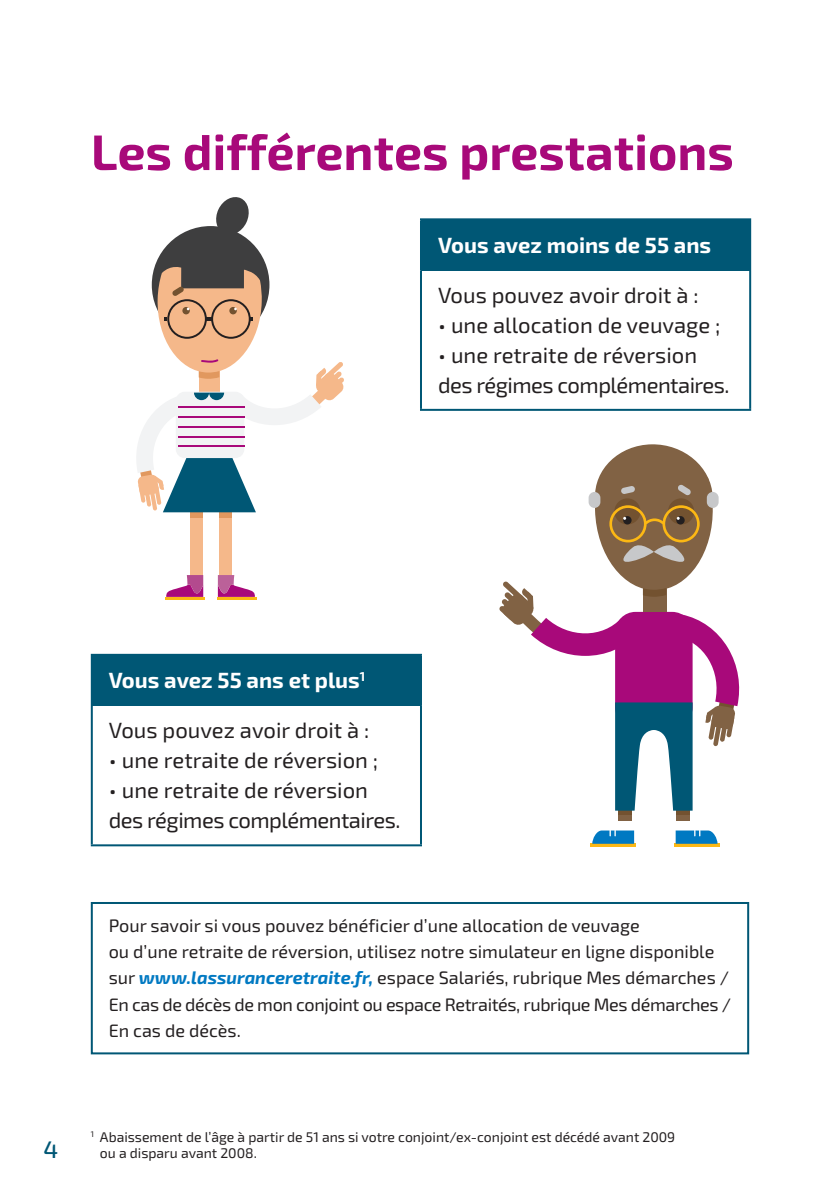
<style>
.page{position:relative;width:840px;height:1191px;background:#fff}
.page>*{position:absolute;margin:0;border:0;box-sizing:border-box;transform-origin:0 0}
.Titre_N1{font:700 50px "Exo 2";color:#a8097a}
.t1{font:500 24px "Exo 2";color:#005775}
.TXT_Encart{font:22px/30px "Exo 2";letter-spacing:-.025em;color:#231f20}
.TXT_Encart-2{font:22px "Exo 2";color:#231f20}
.Titre_Encart{font:700 22px "Exo 2";color:#fff}
.Mon_Espace_Perso_TXT{font:18px/26px "Exo 2";color:#231f20}
.Note{font:14px/16.8px "Exo 2";color:#231f20}
.s1{font-weight:700;font-style:italic;color:#0079c2}
</style>
<div class="page">
<div style="left:190px;top:518px;width:12px;height:68px;background:#f5b88a"></div>
<hr style="left:164px;top:597px;width:40px;height:3px;background:#fcb814">
<svg style="left:166px;top:575px;width:37px;height:22px"></svg>
<div style="left:219px;top:518px;width:12px;height:68px;background:#f5b88a"></div>
<div style="left:190px;top:512px;width:12px;height:6px;background:#e1985f"></div>
<div style="left:219px;top:512px;width:12px;height:6px;background:#e1985f"></div>
<div style="left:152px;top:226px;width:117px;height:118px;background:#3e3e3f;border-radius:50%"></div>
<svg style="left:214px;top:197px;width:35px;height:40px"></svg>
<hr style="left:216px;top:597px;width:40px;height:3px;background:#fcb814">
<svg style="left:218px;top:575px;width:37px;height:22px"></svg>
<svg style="left:136px;top:264px;width:208px;height:248px"></svg>
<svg style="left:676px;top:810px;width:13px;height:4px"></svg>
<svg style="left:617px;top:810px;width:14px;height:4px"></svg>
<div style="left:676px;top:814px;width:13px;height:7px;background:#816244"></div>
<div style="left:617px;top:814px;width:14px;height:7px;background:#816244"></div>
<svg style="left:674px;top:843px;width:44px;height:4px"></svg>
<svg style="left:590px;top:843px;width:45px;height:4px"></svg>
<svg style="left:675px;top:830px;width:42px;height:13px"></svg>
<svg style="left:592px;top:830px;width:41px;height:13px"></svg>
<svg style="left:499px;top:444px;width:241px;height:366px"></svg>
<div style="left:92px;top:655px;width:329px;height:51px;background:#005775"></div>
<hr style="left:91px;top:654px;width:331px;height:2px;background:#005775">
<hr style="left:91px;top:656px;width:2px;height:50px;background:#005775">
<hr style="left:420px;top:656px;width:2px;height:50px;background:#005775">
<hr style="left:91px;top:706px;width:2px;height:138px;background:#005775">
<hr style="left:420px;top:706px;width:2px;height:138px;background:#005775">
<hr style="left:91px;top:844px;width:331px;height:2px;background:#005775">
<div style="left:421px;top:219px;width:328px;height:51px;background:#005775"></div>
<hr style="left:420px;top:220px;width:2px;height:50px;background:#005775">
<hr style="left:420px;top:218px;width:330px;height:2px;background:#005775">
<hr style="left:748px;top:220px;width:2px;height:50px;background:#005775">
<hr style="left:420px;top:270px;width:2px;height:139px;background:#005775">
<hr style="left:748px;top:270px;width:2px;height:139px;background:#005775">
<hr style="left:420px;top:409px;width:330px;height:2px;background:#005775">
<div style="left:91px;top:902px;width:657px;height:152px;border:2px solid #005775"></div>
<p class="Titre_N1" style="left:91px;top:123px;width:644px">Les différentes prestations</p>
<p class="Titre_Encart" style="left:438px;top:232px;width:274px">Vous avez moins de 55 ans</p>
<p class="TXT_Encart-2" style="left:438px;top:282px;width:262px">Vous pouvez avoir droit à :</p>
<p class="TXT_Encart-2" style="left:438px;top:312px;width:284px">• une allocation de veuvage ;</p>
<p class="TXT_Encart" style="left:438px;top:340px;width:293px">• une retraite de réversion des régimes complémentaires.</p>
<p class="Titre_Encart" style="left:109px;top:667px;width:258px">Vous avez 55 ans et plus<sup>1</sup></p>
<p class="TXT_Encart-2" style="left:109px;top:717px;width:262px">Vous pouvez avoir droit à :</p>
<p class="TXT_Encart-2" style="left:109px;top:747px;width:271px">• une retraite de réversion ;</p>
<p class="TXT_Encart" style="left:109px;top:776px;width:293px">• une retraite de réversion des régimes complémentaires.</p>
<p class="Mon_Espace_Perso_TXT" style="left:109px;top:913px;width:623px">Pour savoir si vous pouvez bénéficier d’une allocation de veuvage<br>ou d’une retraite de réversion, utilisez notre simulateur en ligne disponible sur <span class="s1">www.lassuranceretraite.fr,</span> espace Salariés, rubrique Mes démarches / En cas de décès de mon conjoint ou espace Retraités, rubrique Mes démarches / En cas de décès.</p>
<h2 class="t1" style="left:44px;top:1135px;width:16px">4</h2>
<p class="Note" style="left:100px;top:1128px;width:576px;text-indent:-9px"><sup>1</sup> Abaissement de l’âge à partir de 51 ans si votre conjoint/ex-conjoint est décédé avant 2009 ou a disparu avant 2008.</p>
</div>
